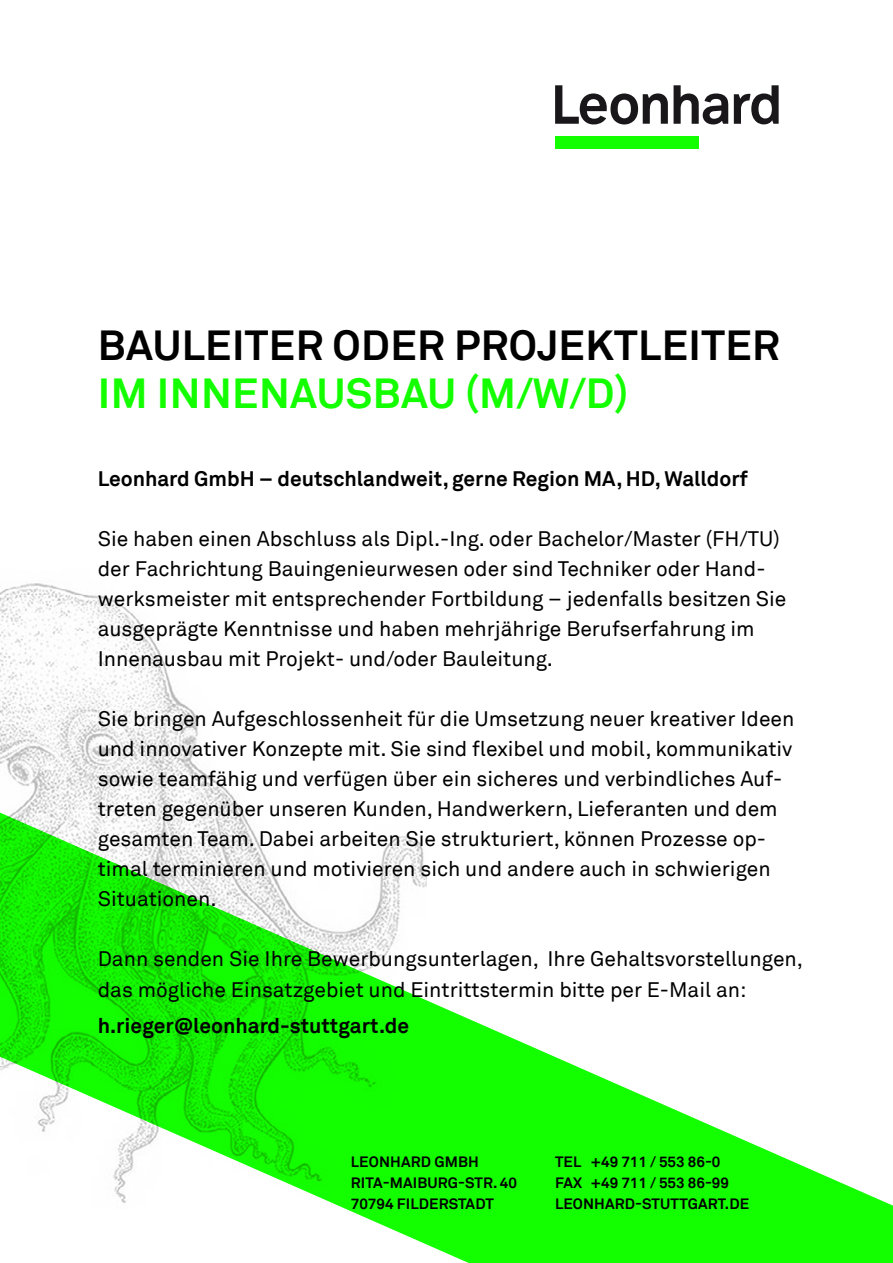
<style>
.page{position:relative;width:893px;height:1263px;background:#fff}
.page>*{position:absolute;margin:0;border:0;box-sizing:border-box;transform-origin:0 0}
.t1{font:700 42px "Akkurat Pro TT";letter-spacing:.01em;color:#000}
.t2{font:700 42px "Akkurat Pro TT";letter-spacing:.01em;color:#13ff00}
.t3{font:21px/30px "Akkurat Pro TT";color:#000}
.t4{font:700 21px "Akkurat Pro TT";color:#000}
.t5{font:700 15px/21px "Akkurat Pro TT";letter-spacing:.01em;color:#000}
</style>
<div class="page">
<svg style="left:346px;top:874px;width:547px;height:389px"></svg>
<img style="left:0;top:583px;width:426px;height:626px">
<svg style="left:734px;top:85px;width:45px;height:39px"></svg>
<svg style="left:674px;top:85px;width:54px;height:39px"></svg>
<svg style="left:555px;top:85px;width:113px;height:39px"></svg>
<div style="left:555px;top:136px;width:144px;height:13px;background:#13ff00"></div>
<h1 class="t1" style="left:98px;top:320px;width:683px">BAULEITER ODER PROJEKTLEITER</h1>
<h1 class="t2" style="left:98px;top:368px;width:532px">IM INNENAUSBAU (M/W/D)</h1>
<p class="t4" style="left:98px;top:466px;width:651px">Leonhard GmbH – deutschlandweit, gerne Region MA, HD, Walldorf</p>
<p class="t3" style="left:98px;top:524px;width:690px">Sie haben einen Abschluss als Dipl.-Ing. oder Bachelor/Master (FH/TU) der Fachrichtung Bauingenieurwesen oder sind Techniker oder Hand&shy;werksmeister mit entsprechender Fortbildung – jedenfalls besitzen Sie ausgeprägte Kenntnisse und haben mehrjährige Berufserfahrung im Innenausbau mit Projekt- und/oder Bauleitung.</p>
<p class="t3" style="left:98px;top:704px;width:698px">Sie bringen Aufgeschlossenheit für die Umsetzung neuer kreativer Ideen und innovativer Konzepte mit. Sie sind flexibel und mobil, kommunikativ sowie teamfähig und verfügen über ein sicheres und verbindliches Auf&shy;treten gegenüber unseren Kunden, Handwerkern, Lieferanten und dem gesamten Team. Dabei arbeiten Sie strukturiert, können Prozesse op&shy;timal terminieren und motivieren sich und andere auch in schwierigen Situationen.</p>
<p class="t3" style="left:98px;top:944px;width:707px">Dann senden Sie Ihre Bewerbungsunterlagen, Ihre Gehaltsvorstellungen, das mögliche Einsatzgebiet und Eintrittstermin bitte per E-Mail an:</p>
<p class="t4" style="left:98px;top:1012px;width:313px">h.rieger@leonhard-stuttgart.de</p>
<p class="t5" style="left:351px;top:1151px;width:168px">LEONHARD GMBH<br>RITA-MAIBURG-STR. 40<br>70794 FILDERSTADT</p>
<p class="t5" style="left:555px;top:1151px;width:196px">TEL +49 711 / 553 86-0<br>FAX +49 711 / 553 86-99<br>LEONHARD-STUTTGART.DE</p>
</div>
